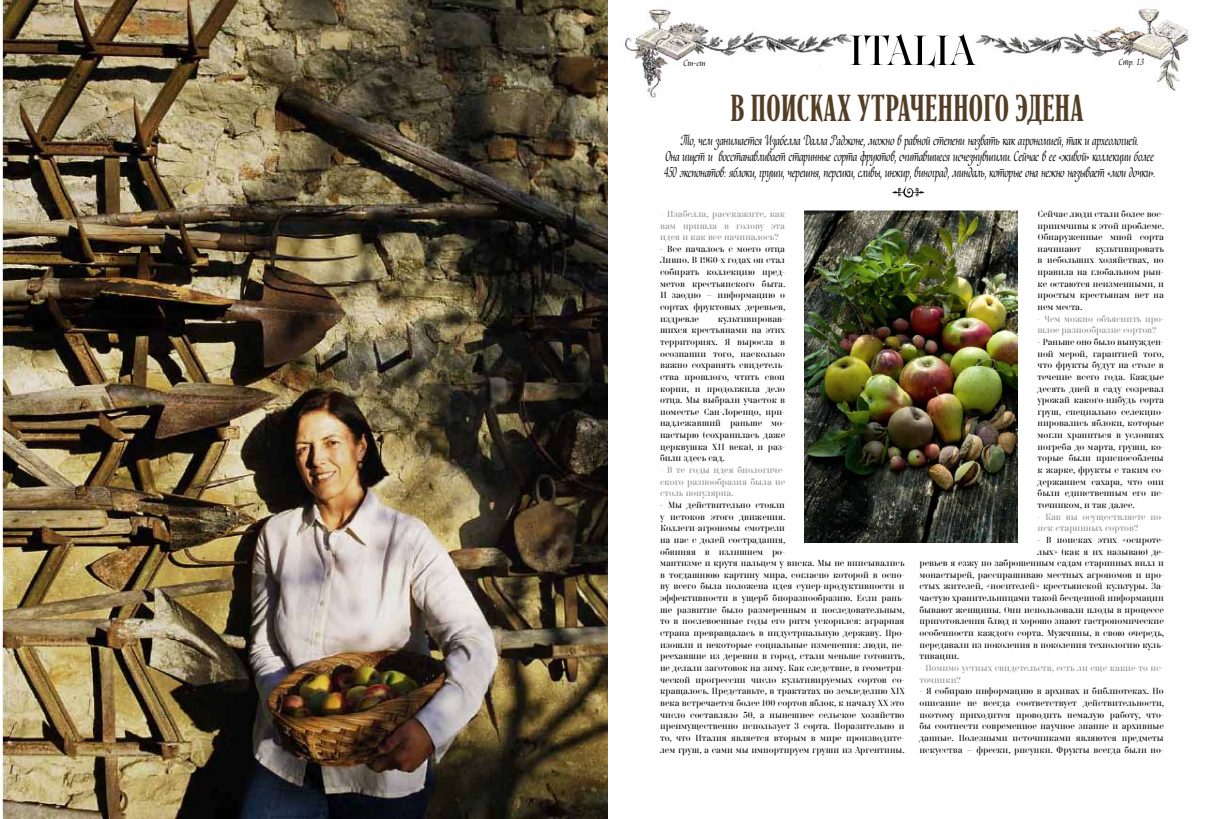
<style>
.page{position:relative;width:1216px;height:819px;background:#fff}
.page>*{position:absolute;margin:0;border:0;box-sizing:border-box;transform-origin:0 0}
.t1{font:35px "RR Corsar";letter-spacing:.01em;color:#543d25}
.t2{font:14px/15.8px "Bella";letter-spacing:-.02em;color:#000;text-align:center;scale:.75 1}
.t3{font:8.75px/11.6px "Belladonna";color:#000;text-align:justify}
.t4{font:8.75px/11.6px "Belladonna";color:#8b8b8b}
.t5{font:8.75px "Bella";color:#000}
</style>
<div class="page">
<img style="left:624px;top:9px;width:226px;height:89px">
<img style="left:963px;top:8px;width:226px;height:83px">
<svg style="left:850px;top:34px;width:126px;height:34px"></svg>
<img style="left:891px;top:186px;width:34px;height:11px">
<img style="left:805px;top:210px;width:212px;height:333px">
<img style="left:1px;top:0;width:607px;height:818px">
<p class="t5" style="left:683px;top:57px;width:23px">Cin-cin</p>
<p class="t5" style="left:1118px;top:57px;width:27px">Стр. 13</p>
<h1 class="t1" style="left:730px;top:87px;width:355px">В поисках утраченного Эдена</h1>
<p class="t2" style="left:664px;top:133px;width:656px">То, чем занимается Изабелла Далла Раджоне, можно в равной степени назвать как агрономией, так и археологией.<br>Она ищет и восстанавливает старинные сорта фруктов, считавшиеся исчезнувшими. Сейчас в ее «живой» коллекции более<br>450 экспонатов: яблоки, груши, черешня, персики, сливы, инжир, виноград, миндаль, которые она нежно называет «мои дочки».</p>
<p class="t4" style="left:660px;top:208px;width:126px;text-align:justify">- Изабелла, расскажите, как вам пришла в голову эта идея и как все начиналось?</p>
<p class="t3" style="left:660px;top:243px;width:126px">- Все началось с моего отца Ливио. В 1960-х годах он стал собирать коллекцию пред&shy;метов крестьянского быта.<br>И заодно – информацию о сортах фруктовых деревьев, издревле</p>
<p class="t3" style="left:1037px;top:208px;width:128px">Сейчас люди стали более вос&shy;приимчивы к этой проблеме.<br>Обнаруженные мной сорта начинают</p>
<p class="t3" style="left:1037px;top:243px;width:128px;text-indent:58px">культивировать в небольших хозяйствах, но правила на глобальном рын&shy;ке остаются неизменными, и простым крестьянам нет на нем места.</p>
<p class="t4" style="left:1037px;top:313px;width:128px">- Чем можно объяснить про&shy;шлое разнообразие сортов?</p>
<p class="t3" style="left:1037px;top:336px;width:128px">- Раньше оно было вынужден&shy;ной мерой, гарантией того, что фрукты будут на столе в течение всего года. Каждые десять дней в саду созревал урожай какого-нибудь сорта груш, специально селекцио&shy;нировались яблоки, которые могли храниться в условиях погреба до марта, груши, ко&shy;торые были приспособлены к жарке, фрукты с таким со&shy;держанием сахара, что они были единственным его ис&shy;точником, и так далее.</p>
<p class="t4" style="left:1037px;top:511px;width:128px">- Как вы осуществляете по&shy;иск старинных сортов?</p>
<p class="t3" style="left:1037px;top:534px;width:128px">- В поисках этих «осироте-</p>
<p class="t3" style="left:1037px;top:546px;width:128px">лых» (как я их называю) де-</p>
<p class="t3" style="left:919px;top:557px;width:246px">ревьев я езжу по заброшенным садам старинных вилл и</p>
<p class="t3" style="left:919px;top:569px;width:246px">монастырей, расспрашиваю местных агрономов и про-</p>
<p class="t3" style="left:919px;top:581px;width:246px">стых жителей, «носителей» крестьянской культуры. За-</p>
<p class="t3" style="left:919px;top:592px;width:246px">частую хранительницами такой бесценной информации</p>
<p class="t3" style="left:919px;top:604px;width:246px">бывают женщины. Они использовали плоды в процессе</p>
<p class="t3" style="left:919px;top:615px;width:246px">приготовления блюд и хорошо знают гастрономические</p>
<p class="t3" style="left:919px;top:627px;width:246px">особенности каждого сорта. Мужчины, в свою очередь,</p>
<p class="t3" style="left:919px;top:639px;width:246px">передавали из поколения в поколения технологию куль-</p>
<p class="t3" style="left:919px;top:650px;width:41px">тивации.</p>
<p class="t4" style="left:919px;top:662px;width:246px">- Помимо устных свидетельств, есть ли еще какие-то ис&shy;точники?</p>
<p class="t3" style="left:919px;top:685px;width:246px">- Я собираю информацию в архивах и библиотеках. Но описание не всегда соответствует действительности, поэтому приходится проводить немалую работу, что&shy;бы соотнести современное научное знание и архивные данные. Полезными источниками являются предметы искусства – фрески, рисунки. Фрукты всегда были но-</p>
<p class="t3" style="left:660px;top:313px;width:126px;text-indent:58px">культивировав&shy;шихся крестьянами на этих территориях. Я выросла в осознании того, насколько важно сохранять свидетель&shy;ства прошлого, чтить свои корни, и продолжила дело отца. Мы выбрали участок в поместье Сан-Лоренцо, при&shy;надлежавший раньше мо&shy;настырю (сохранилась даже церквушка XII века), и раз&shy;били здесь сад.</p>
<p class="t4" style="left:660px;top:464px;width:126px;text-align:justify">- В те годы идея биологиче&shy;ского разнообразия была не столь популярна.</p>
<p class="t3" style="left:660px;top:499px;width:246px;text-align:left">- Мы действительно стояли<br>у истоков этого движения.<br>Коллеги-агрономы смотрели<br>на нас с долей сострадания,<br>обвиняя в излишнем ро-<br>мантизме и крутя пальцем у виска. Мы не вписывались в тогдашнюю картину мира, согласно которой в осно&shy;ву всего была положена идея супер-продуктивности и эффективности в ущерб биоразнообразию. Если рань&shy;ше развитие было размеренным и последовательным, то в послевоенные годы его ритм ускорился: аграрная страна превращалась в индустриальную державу. Про&shy;изошли и некоторые социальные изменения: люди, пе&shy;реехавшие из деревни в город, стали меньше готовить, не делали заготовок на зиму. Как следствие, в геометри&shy;ческой прогрессии число культивируемых сортов со&shy;кращалось. Представьте, в трактатах по земледелию XIX века встречается более 100 сортов яблок, к началу XX это число составляло 50, а нынешнее сельское хозяйство преимущественно использует 3 сорта. Поразительно и то, что Италия является вторым в мире производите&shy;лем груш, а сами мы импортируем груши из Аргентины.</p>
</div>
